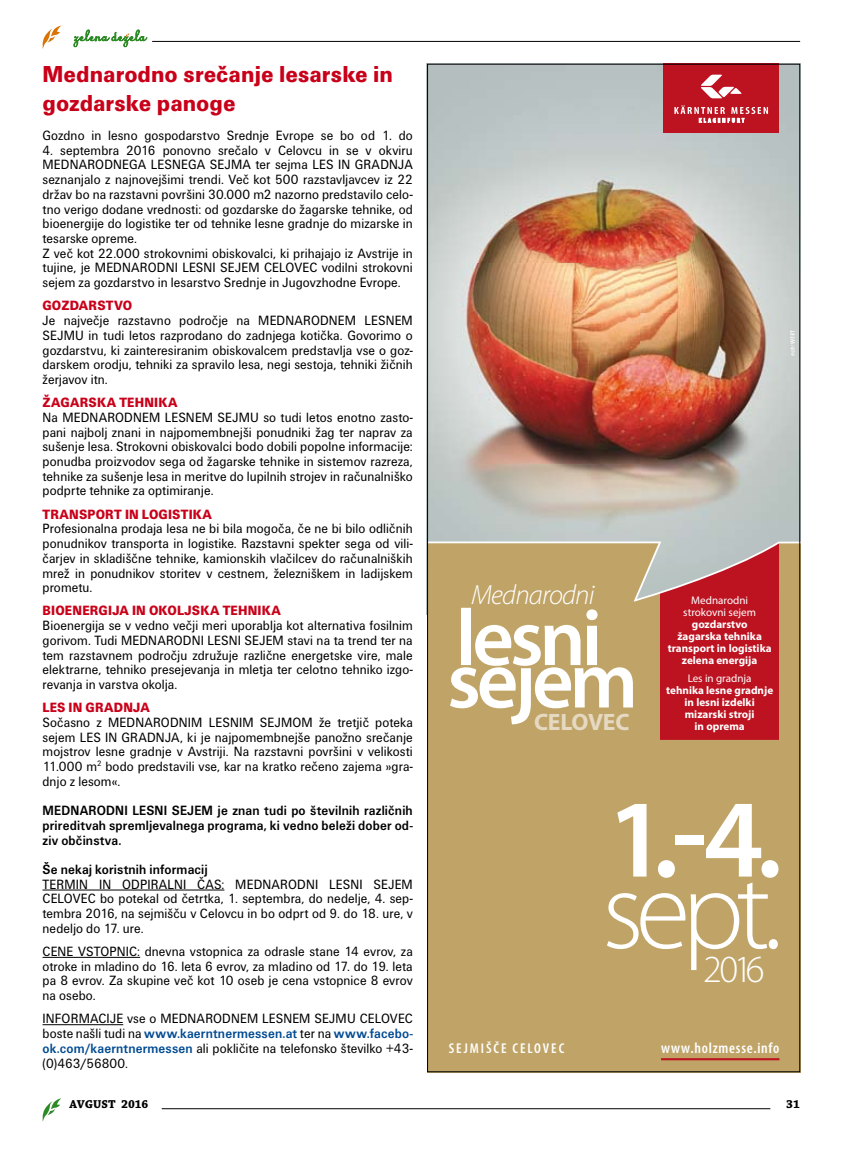
<style>
.page{position:relative;width:864px;height:1153px;background:#fff}
.page>*{position:absolute;margin:0;border:0;box-sizing:border-box;transform-origin:0 0}
.t1{font:600 111.6px "Myriad Pro";color:#fff}
.t2{font:300 111.6px "Myriad Pro";color:#fff}
.t3{font:300 38.4px "Myriad Pro";color:#fff}
.t4{font:italic 300 27.75px "Myriad Pro";letter-spacing:-.03em;color:#fff}
.t5{font:24px/28.8px "Unitus TEE Blac";color:#c90019;scale:.9 1}
.t6{font:700 23.7px "Myriad Pro";letter-spacing:-.01em;color:#e6d9c2}
.t7{font:600 condensed 15.15px "Myriad Pro";letter-spacing:.05em;color:#fff}
.t8{font:600 condensed 14.25px "Myriad Pro";letter-spacing:.13em;color:#fff}
.t9{font:13.95px/14.7px "Unitus TEE";letter-spacing:.005em;color:#000;text-align:justify;scale:.9 1}
.t10{font:700 13.95px/14.7px "Unitus TEE";letter-spacing:.01em;color:#000;text-align:justify;scale:.9 1}
.t11{font:13.95px "Unitus TEE Blac";letter-spacing:.015em;color:#c90019;scale:.9 1}
.t12{font:12px "Chaparral Pro Bold Capt";letter-spacing:.01em;color:#000}
.t13{font:700 11.1px/11.9px "Myriad Pro";color:#fff;text-align:center}
.t14{font:11.1px/11.9px "Myriad Pro";color:#fff;text-align:center}
.s1{font-weight:700;color:#004b93}
</style>
<div class="page">
<hr style="left:43px;top:889px;width:181px;height:1px;background:#000">
<hr style="left:43px;top:956px;width:97px;height:1px;background:#000">
<hr style="left:43px;top:1024px;width:80px;height:1px;background:#000">
<img style="left:426px;top:63px;width:373px;height:552px">
<div style="left:429px;top:540px;width:368px;height:529px;background:#c0a467"></div>
<div style="left:663px;top:64px;width:115px;height:69px;background:#bd1220"></div>
<svg style="left:701px;top:75px;width:41px;height:23px"></svg>
<svg style="left:674px;top:105px;width:93px;height:18px"></svg>
<hr style="left:660px;top:1058px;width:119px;height:2px;background:#bd1220">
<img style="left:790px;top:330px;width:4px;height:25px">
<svg style="left:450px;top:542px;width:347px;height:197px;background:#c68669"></svg>
<svg style="left:42px;top:1098px;width:19px;height:23px"></svg>
<hr style="left:152px;top:41px;width:647px;height:1px;background:#000">
<svg style="left:42px;top:26px;width:19px;height:23px"></svg>
<svg style="left:73px;top:30px;width:74px;height:17px"></svg>
<hr style="left:162px;top:1108px;width:608px;height:1px;background:#000">
<h3 class="t5" style="left:43px;top:60px;width:391px">Mednarodno srečanje lesarske in gozdarske panoge</h3>
<p class="t9" style="left:43px;top:128px;width:412px">Gozdno in lesno gospodarstvo Srednje Evrope se bo od 1. do</p>
<p class="t9" style="left:43px;top:143px;width:413px;text-align:left">4. septembra 2016 ponovno srečalo v Celovcu in se v okviru MEDNARODNEGA LESNEGA SEJMA ter sejma LES IN GRADNJA seznanjalo z najnovejšimi trendi. Več kot 500 razstavljavcev iz 22 držav bo na razstavni površini 30.000 m2 nazorno predstavilo celo&shy;tno verigo dodane vrednosti: od gozdarske do žagarske tehnike, od bioenergije do logistike ter od tehnike lesne gradnje do mizarske in tesarske opreme.<br>Z več kot 22.000 strokovnimi obiskovalci, ki prihajajo iz Avstrije in tujine, je MEDNARODNI LESNI SEJEM CELOVEC vodilni strokovni sejem za gozdarstvo in lesarstvo Srednje in Jugovzhodne Evrope.</p>
<p class="t11" style="left:43px;top:298px;width:101px">GOZDARSTVO</p>
<p class="t9" style="left:43px;top:313px;width:413px">Je največje razstavno področje na MEDNARODNEM LESNEM SEJMU in tudi letos razprodano do zadnjega kotička. Govorimo o gozdarstvu, ki zainteresiranim obiskovalcem predstavlja vse o goz&shy;darskem orodju, tehniki za spravilo lesa, negi sestoja, tehniki žičnih žerjavov itn.</p>
<p class="t11" style="left:43px;top:394px;width:151px">ŽAGARSKA TEHNIKA</p>
<p class="t9" style="left:43px;top:410px;width:413px">Na MEDNARODNEM LESNEM SEJMU so tudi letos enotno zasto&shy;pani najbolj znani in najpomembnejši ponudniki žag ter naprav za sušenje lesa. Strokovni obiskovalci bodo dobili popolne informacije: ponudba proizvodov sega od žagarske tehnike in sistemov razreza, tehnike za sušenje lesa in meritve do lupilnih strojev in računalniško podprte tehnike za optimiranje.</p>
<p class="t11" style="left:43px;top:506px;width:190px">TRANSPORT IN LOGISTIKA</p>
<p class="t9" style="left:43px;top:521px;width:413px">Profesionalna prodaja lesa ne bi bila mogoča, če ne bi bilo odličnih ponudnikov transporta in logistike. Razstavni spekter sega od vili&shy;čarjev in skladiščne tehnike, kamionskih vlačilcev do računalniških mrež in ponudnikov storitev v cestnem, železniškem in ladijskem prometu.</p>
<p class="t11" style="left:43px;top:602px;width:266px">BIOENERGIJA IN OKOLJSKA TEHNIKA</p>
<p class="t9" style="left:43px;top:618px;width:413px">Bioenergija se v vedno večji meri uporablja kot alternativa fosilnim gorivom. Tudi MEDNARODNI LESNI SEJEM stavi na ta trend ter na tem razstavnem področju združuje različne energetske vire, male elektrarne, tehniko presejevanja in mletja ter celotno tehniko izgo&shy;revanja in varstva okolja.</p>
<p class="t11" style="left:43px;top:699px;width:121px">LES IN GRADNJA</p>
<p class="t9" style="left:43px;top:715px;width:413px">Sočasno z MEDNARODNIM LESNIM SEJMOM že tretjič poteka sejem LES IN GRADNJA, ki je najpomembnejše panožno srečanje mojstrov lesne gradnje v Avstriji. Na razstavni površini v velikosti 11.000 m<sup>2</sup> bodo predstavili vse, kar na kratko rečeno zajema »gra&shy;dnjo z lesom«.</p>
<p class="t10" style="left:43px;top:803px;width:413px">MEDNARODNI LESNI SEJEM je znan tudi po številnih različnih prireditvah spremljevalnega programa, ki vedno beleži dober od&shy;ziv občinstva.</p>
<p class="t10" style="left:43px;top:862px;width:185px">Še nekaj koristnih informacij</p>
<p class="t9" style="left:43px;top:876px;width:413px">TERMIN IN ODPIRALNI ČAS: MEDNARODNI LESNI SEJEM CELOVEC bo potekal od četrtka, 1. septembra, do nedelje, 4. sep&shy;tembra 2016, na sejmišču v Celovcu in bo odprt od 9. do 18. ure, v nedeljo do 17. ure.</p>
<p class="t9" style="left:43px;top:944px;width:412px">CENE VSTOPNIC: dnevna vstopnica za odrasle stane 14 evrov, za otroke in mladino do 16. leta 6 evrov, za mladino od 17. do 19. leta pa 8 evrov. Za skupine več kot 10 oseb je cena vstopnice 8 evrov na osebo.</p>
<p class="t9" style="left:43px;top:1011px;width:413px">INFORMACIJE vse o MEDNARODNEM LESNEM SEJMU CELOVEC boste našli tudi na <span class="s1">www.kaerntnermessen.at</span> ter na <span class="s1">www.facebo&shy;ok.com/kaerntnermessen</span> ali pokličite na telefonsko številko +43- (0)463/56800.</p>
<h3 class="t4" style="left:471px;top:580px;width:125px">Mednarodni</h3>
<p class="t14" style="left:683px;top:594px;width:74px">Mednarodni strokovni sejem</p>
<p class="t13" style="left:667px;top:618px;width:105px">gozdarstvo<br>žagarska tehnika transport in logistika zelena energija</p>
<p class="t14" style="left:687px;top:672px;width:65px">Les in gradnja</p>
<p class="t13" style="left:665px;top:684px;width:108px">tehnika lesne gradnje in lesni izdelki mizarski stroji</p>
<h3 class="t6" style="left:533px;top:706px;width:97px">CELOVEC</h3>
<p class="t13" style="left:694px;top:719px;width:52px">in oprema</p>
<h1 class="t1" style="left:606px;top:768px;width:177px">1.-4.</h1>
<h1 class="t2" style="left:601px;top:849px;width:182px">sept.</h1>
<h2 class="t3" style="left:702px;top:947px;width:63px">2016</h2>
<p class="t8" style="left:448px;top:1040px;width:117px">SEJMIŠČE CELOVEC</p>
<p class="t7" style="left:660px;top:1039px;width:120px">www.holzmesse.info</p>
<p class="t12" style="left:70px;top:1097px;width:80px">AVGUST 2016</p>
<p class="t12" style="left:786px;top:1097px;width:15px">31</p>
</div>
